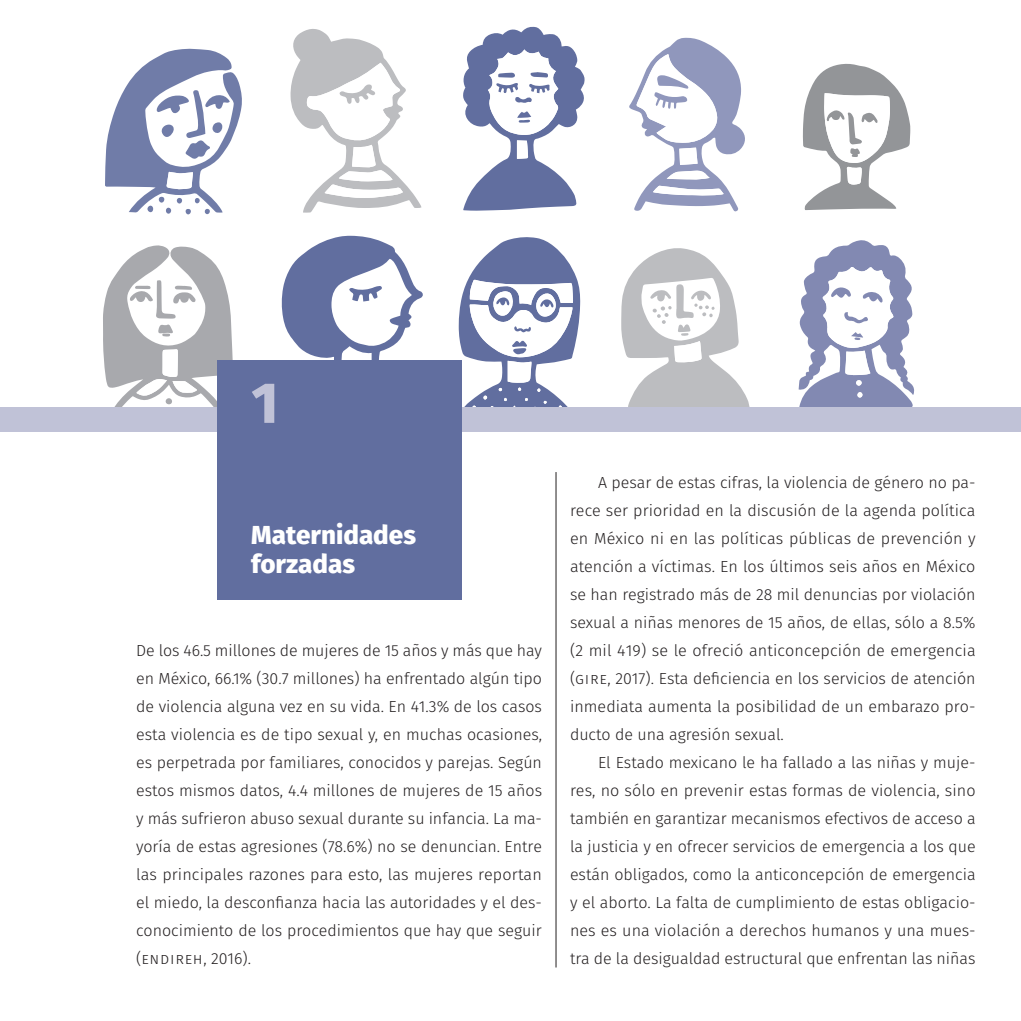
<style>
.page{position:relative;width:1021px;height:1021px;background:#fff}
.page>*{position:absolute;margin:0;border:0;box-sizing:border-box;transform-origin:0 0}
.t1{font:800 57.6px "Fira Sans";color:#c0c2d7}
.t2{font:800 26px/28px "Fira Sans";color:#fff}
.t3{font:300 16px/28px "Fira Sans";color:#231f20;text-align:justify}
</style>
<div class="page">
<svg style="left:281px;top:236px;width:142px;height:124px"></svg>
<svg style="left:458px;top:237px;width:122px;height:170px"></svg>
<svg style="left:103px;top:245px;width:130px;height:162px"></svg>
<svg style="left:621px;top:248px;width:128px;height:159px"></svg>
<svg style="left:798px;top:240px;width:116px;height:167px"></svg>
<svg style="left:290px;top:29px;width:131px;height:184px"></svg>
<svg style="left:105px;top:49px;width:137px;height:165px"></svg>
<svg style="left:463px;top:26px;width:121px;height:185px"></svg>
<svg style="left:629px;top:37px;width:116px;height:175px"></svg>
<svg style="left:802px;top:64px;width:108px;height:146px"></svg>
<div style="left:0;top:407px;width:1020px;height:24px;background:#c0c2d7"></div>
<div style="left:217px;top:360px;width:244px;height:240px;background:#616e9f"></div>
<hr style="left:555px;top:472px;width:1px;height:495px;background:#231f20">
<h1 class="t1" style="left:251px;top:352px;width:29px">1</h1>
<h2 class="t2" style="left:251px;top:519px;width:166px">Maternidades forzadas</h2>
<p class="t3" style="left:136px;top:636px;width:407px">De los 46.5 millones de mujeres de 15 años y más que hay en México, 66.1% (30.7 millones) ha enfrentado algún tipo de violencia alguna vez en su vida. En 41.3% de los casos esta violencia es de tipo sexual y, en muchas ocasiones, es perpetrada por familiares, conocidos y parejas. Según estos mismos datos, 4.4 millones de mujeres de 15 años y más sufrieron abuso sexual durante su infancia. La ma&shy;yoría de estas agresiones (78.6%) no se denuncian. Entre las principales razones para esto, las mujeres reportan el miedo, la desconfianza hacia las autoridades y el des&shy;conocimiento de los procedimientos que hay que seguir (endireh, 2016).</p>
<p class="t3" style="left:570px;top:468px;width:407px;text-indent:28px">A pesar de estas cifras, la violencia de género no pa&shy;rece ser prioridad en la discusión de la agenda política en México ni en las políticas públicas de prevención y atención a víctimas. En los últimos seis años en México se han registrado más de 28 mil denuncias por violación sexual a niñas menores de 15 años, de ellas, sólo a 8.5% (2 mil 419) se le ofreció anticoncepción de emergencia (gire, 2017). Esta deficiencia en los servicios de atención inmediata aumenta la posibilidad de un embarazo pro&shy;ducto de una agresión sexual.</p>
<p class="t3" style="left:570px;top:748px;width:407px;text-indent:28px">El Estado mexicano le ha fallado a las niñas y muje&shy;res, no sólo en prevenir estas formas de violencia, sino también en garantizar mecanismos efectivos de acceso a la justicia y en ofrecer servicios de emergencia a los que están obligados, como la anticoncepción de emergencia y el aborto. La falta de cumplimiento de estas obligacio&shy;nes es una violación a derechos humanos y una mues&shy;tra de la desigualdad estructural que enfrentan las niñas</p>
</div>
